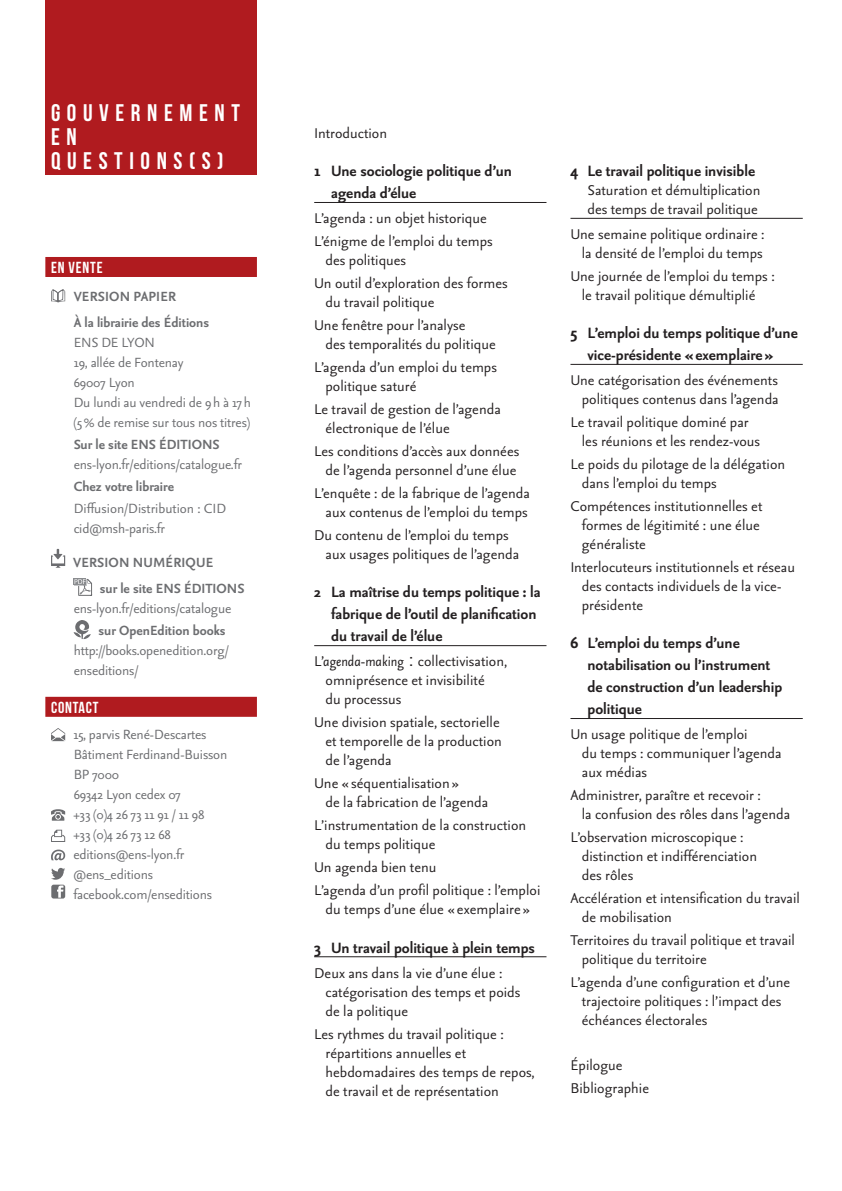
<style>
.page{position:relative;width:842px;height:1191px;background:#fff}
.page>*{position:absolute;margin:0;border:0;box-sizing:border-box;transform-origin:0 0}
.t1{font:24px/24px "Bebas Neue";letter-spacing:.275em;color:#fff}
.Sommaire_titre_pa{font:700 18px/22px "Seria Sans Pro";color:#231f20}
.Sommaire_titre_ar{font:17px/19px "Seria Sans Pro";color:#231f20}
.Sommaire_titre_pa-2{font:17px/19px "Seria Sans Pro";color:#231f20}
.t2{font:16px/20px "Seria Sans Pro";letter-spacing:-.01em;color:#6c6d70}
.t3{font:700 16px/26px "Seria Sans Pro";color:#6c6d70}
.t4{font:16px "Bebas Neue";letter-spacing:.05em;color:#fff}
.s1{font-size:20px}
.s2{font-style:italic}
.s3{font-family:"Helvetica"}
</style>
<div class="page">
<div style="left:45px;top:0;width:212px;height:175px;background:#b01b1f"></div>
<div style="left:45px;top:257px;width:212px;height:20px;background:#b01b1f"></div>
<div style="left:45px;top:697px;width:212px;height:20px;background:#b01b1f"></div>
<svg style="left:74px;top:578px;width:12px;height:7px"></svg>
<svg style="left:75px;top:579px;width:17px;height:17px"></svg>
<svg style="left:74px;top:620px;width:17px;height:19px"></svg>
<svg style="left:51px;top:289px;width:14px;height:13px"></svg>
<svg style="left:51px;top:549px;width:14px;height:19px"></svg>
<svg style="left:51px;top:728px;width:14px;height:13px"></svg>
<svg style="left:51px;top:809px;width:14px;height:11px"></svg>
<svg style="left:51px;top:829px;width:14px;height:13px"></svg>
<svg style="left:51px;top:849px;width:14px;height:50px"></svg>
<hr style="left:314px;top:202px;width:232px;height:1px;background:#231f20">
<hr style="left:314px;top:645px;width:232px;height:1px;background:#231f20">
<hr style="left:314px;top:956px;width:232px;height:1px;background:#231f20">
<hr style="left:570px;top:218px;width:233px;height:1px;background:#231f20">
<hr style="left:570px;top:364px;width:233px;height:1px;background:#231f20">
<hr style="left:570px;top:718px;width:233px;height:1px;background:#231f20">
<h1 class="t1" style="left:51px;top:101px;width:190px">GOUVERNEMENT<br>E N<br>QUESTIONS(S)</h1>
<p class="t4" style="left:51px;top:259px;width:53px">EN VENTE</p>
<p class="t3" style="left:74px;top:282px;width:137px">VERSION PAPIER<br>À la librairie des Éditions</p>
<p class="t2" style="left:74px;top:331px;width:179px">ENS DE LYON<br>19, allée de Fontenay<br>69007 Lyon<br>Du lundi au vendredi de 9h à 17h (5% de remise sur tous nos titres)</p>
<p class="t3" style="left:74px;top:430px;width:147px">Sur le site ENS ÉDITIONS</p>
<p class="t2" style="left:74px;top:453px;width:170px">ens-lyon.fr/editions/catalogue.fr</p>
<p class="t3" style="left:74px;top:472px;width:102px">Chez votre libraire</p>
<p class="t2" style="left:74px;top:497px;width:154px">Diffusion/Distribution : CID cid@msh-paris.fr</p>
<p class="t3" style="left:100px;top:548px;width:146px;text-indent:-27px">VERSION NUMÉRIQUE<br>sur le site ENS ÉDITIONS</p>
<p class="t2" style="left:74px;top:597px;width:159px">ens-lyon.fr/editions/catalogue</p>
<p class="t3" style="left:99px;top:616px;width:129px">sur OpenEdition books</p>
<p class="t2" style="left:74px;top:639px;width:157px">http://books.openedition.org/ enseditions/</p>
<p class="t4" style="left:51px;top:698px;width:49px">CONTACT</p>
<p class="t2" style="left:73px;top:723px;width:155px">15, parvis René-Descartes<br>Bâtiment Ferdinand-Buisson<br>BP 7000<br>69342 Lyon cedex 07<br>+33 (0)4 26 73 11 91 / 11 98<br>+33 (0)4 26 73 12 68 editions@ens-lyon.fr @ens_editions facebook.com/enseditions</p>
<p class="Sommaire_titre_ar" style="left:314px;top:123px;width:74px">Introduction</p>
<p class="Sommaire_titre_pa" style="left:331px;top:159px;width:182px;text-indent:-17px"><span class="s1">1</span> Une sociologie politique d’un agenda d’élue</p>
<p class="Sommaire_titre_ar" style="left:314px;top:208px;width:174px">L’agenda : un objet historique</p>
<p class="Sommaire_titre_ar" style="left:326px;top:231px;width:169px;text-indent:-11px">L’énigme de l’emploi du temps des politiques</p>
<p class="Sommaire_titre_ar" style="left:326px;top:273px;width:184px;text-indent:-11px">Un outil d’exploration des formes du travail politique</p>
<p class="Sommaire_titre_ar" style="left:326px;top:315px;width:172px;text-indent:-11px">Une fenêtre pour l’analyse<br>des temporalités du politique</p>
<p class="Sommaire_titre_ar" style="left:326px;top:357px;width:173px;text-indent:-11px">L’agenda d’un emploi du temps politique saturé</p>
<p class="Sommaire_titre_ar" style="left:326px;top:399px;width:177px;text-indent:-11px">Le travail de gestion de l’agenda électronique de l’élue</p>
<p class="Sommaire_titre_ar" style="left:314px;top:441px;width:207px;text-align:center">Les conditions d’accès aux données de l’agenda personnel d’une élue</p>
<p class="Sommaire_titre_ar" style="left:314px;top:483px;width:217px;text-align:center">L’enquête : de la fabrique de l’agenda aux contenus de l’emploi du temps</p>
<p class="Sommaire_titre_ar" style="left:326px;top:525px;width:195px;text-indent:-11px">Du contenu de l’emploi du temps aux usages politiques de l’agenda</p>
<p class="Sommaire_titre_pa" style="left:331px;top:580px;width:211px;text-indent:-17px">2 La maîtrise du temps politique : la fabrique de l’outil de planification du travail de l’élue</p>
<p class="Sommaire_titre_ar" style="left:326px;top:651px;width:183px;text-indent:-11px"><span class="s2">L’agenda-making</span> <span class="s3">:</span> collectivisation, omniprésence et invisibilité<br>du processus</p>
<p class="Sommaire_titre_ar" style="left:326px;top:712px;width:178px;text-indent:-11px">Une division spatiale, sectorielle et temporelle de la production de l’agenda</p>
<p class="Sommaire_titre_ar" style="left:326px;top:773px;width:164px;text-indent:-11px">Une « séquentialisation »<br>de la fabrication de l’agenda</p>
<p class="Sommaire_titre_ar" style="left:326px;top:815px;width:202px;text-indent:-11px">L’instrumentation de la construction du temps politique</p>
<p class="Sommaire_titre_ar" style="left:314px;top:857px;width:124px">Un agenda bien tenu</p>
<p class="Sommaire_titre_ar" style="left:314px;top:880px;width:228px;text-align:center">L’agenda d’un profil politique : l’emploi du temps d’une élue « exemplaire »</p>
<p class="Sommaire_titre_pa" style="left:314px;top:935px;width:222px"><span class="s1">3</span> Un travail politique à plein temps</p>
<p class="Sommaire_titre_ar" style="left:326px;top:962px;width:196px;text-indent:-11px">Deux ans dans la vie d’une élue : catégorisation des temps et poids de la politique</p>
<p class="Sommaire_titre_ar" style="left:326px;top:1023px;width:210px;text-indent:-11px">Les rythmes du travail politique : répartitions annuelles et hebdomadaires des temps de repos, de travail et de représentation</p>
<p class="Sommaire_titre_pa" style="left:570px;top:159px;width:186px"><span class="s1">4</span> Le travail politique invisible</p>
<p class="Sommaire_titre_pa-2" style="left:587px;top:180px;width:174px">Saturation et démultiplication des temps de travail politique</p>
<p class="Sommaire_titre_ar" style="left:570px;top:224px;width:196px;text-align:center">Une semaine politique ordinaire : la densité de l’emploi du temps</p>
<p class="Sommaire_titre_ar" style="left:570px;top:266px;width:206px;text-align:center">Une journée de l’emploi du temps : le travail politique démultiplié</p>
<p class="Sommaire_titre_pa" style="left:570px;top:321px;width:229px;text-align:center"><span class="s1">5</span> L’emploi du temps politique d’une vice-présidente « exemplaire »</p>
<p class="Sommaire_titre_ar" style="left:570px;top:370px;width:210px;text-align:right">Une catégorisation des événements politiques contenus dans l’agenda</p>
<p class="Sommaire_titre_ar" style="left:582px;top:412px;width:180px;text-indent:-11px">Le travail politique dominé par les réunions et les rendez-vous</p>
<p class="Sommaire_titre_ar" style="left:582px;top:454px;width:205px;text-indent:-11px">Le poids du pilotage de la délégation dans l’emploi du temps</p>
<p class="Sommaire_titre_ar" style="left:582px;top:496px;width:182px;text-indent:-11px">Compétences institutionnelles et formes de légitimité : une élue généraliste</p>
<p class="Sommaire_titre_ar" style="left:582px;top:557px;width:215px;text-indent:-11px">Interlocuteurs institutionnels et réseau des contacts individuels de la vice&shy;présidente</p>
<p class="Sommaire_titre_pa" style="left:587px;top:631px;width:196px;text-indent:-17px"><span class="s1">6</span> L’emploi du temps d’une notabilisation ou l’instrument de construction d’un leadership politique</p>
<p class="Sommaire_titre_ar" style="left:582px;top:724px;width:201px;text-indent:-11px">Un usage politique de l’emploi<br>du temps : communiquer l’agenda aux médias</p>
<p class="Sommaire_titre_ar" style="left:582px;top:785px;width:210px;text-indent:-11px">Administrer, paraître et recevoir :<br>la confusion des rôles dans l’agenda</p>
<p class="Sommaire_titre_ar" style="left:582px;top:827px;width:177px;text-indent:-11px">L’observation microscopique : distinction et indifférenciation des rôles</p>
<p class="Sommaire_titre_ar" style="left:582px;top:888px;width:220px;text-indent:-11px">Accélération et intensification du travail de mobilisation</p>
<p class="Sommaire_titre_ar" style="left:582px;top:930px;width:215px;text-indent:-11px">Territoires du travail politique et travail politique du territoire</p>
<p class="Sommaire_titre_ar" style="left:582px;top:972px;width:210px;text-indent:-11px">L’agenda d’une configuration et d’une trajectoire politiques : l’impact des échéances électorales</p>
<p class="Sommaire_titre_ar" style="left:570px;top:1055px;width:54px">Épilogue</p>
<p class="Sommaire_titre_ar" style="left:570px;top:1078px;width:80px">Bibliographie</p>
</div>
